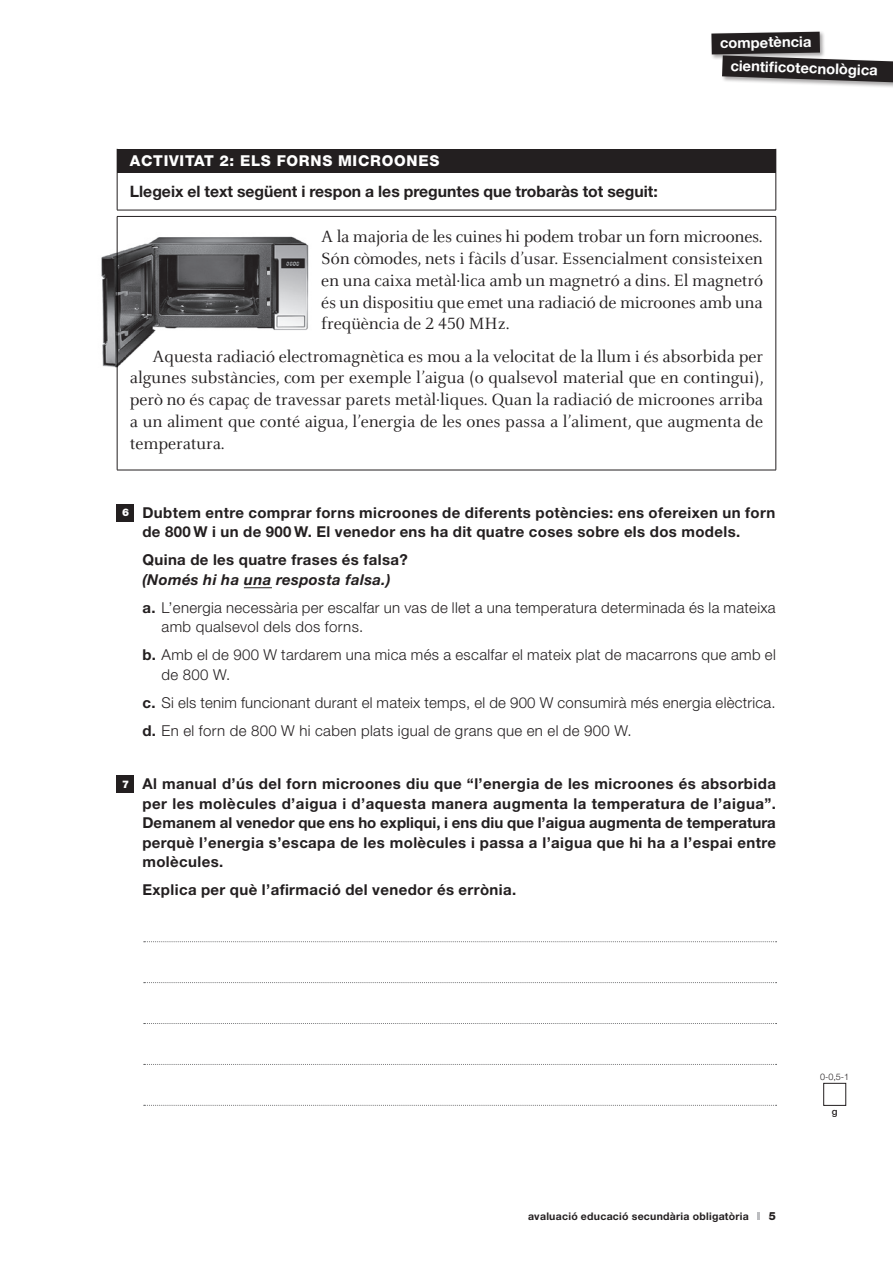
<style>
.page{position:relative;width:893px;height:1263px;background:#fff}
.page>*{position:absolute;margin:0;border:0;box-sizing:border-box;transform-origin:0 0}
.TEXTE_PER_LLEGIR_ESO{font:18px/21.8px "Celeste";letter-spacing:-.005em;color:#231f20;text-align:justify}
.ACTIVITAT_EXPLICACIÓ{font:700 15.75px "Helvetica Neue";color:#231f20}
.PREGUNTA_CATALÀ_ESO{font:700 15px/19.5px "Helvetica Neue";letter-spacing:.025em;color:#231f20}
.OPCIONS_RESPOSTA_CAT{font:300 15px/19.5px "Helvetica Neue";letter-spacing:.02em;color:#231f20}
.ACTIVITAT_TITOL_ESO{font:800 15px "Helvetica Neue";letter-spacing:.05em;color:#fff}
.t1{font:700 14.7px "Helvetica Neue";color:#fff}
.t2{font:800 11.25px "Helvetica Neue";color:#231f20}
.t3{font:700 10.5px "Helvetica Neue";letter-spacing:.025em;color:#231f20}
.t4{font:900 10.5px "Helvetica Neue";color:#fff}
.t5{font:500 9.75px "Helvetica Neue";color:#231f20}
.t6{font:300 9px "Helvetica Neue";color:#231f20}
.s1{font-family:"Celeste Caps"}
.s2{font-style:italic}
.s3{font-weight:700}
</style>
<div class="page">
<svg style="left:758px;top:1212px;width:2px;height:8px"></svg>
<div style="left:721px;top:54px;width:172px;height:35px;background:#231f20;opacity:.4"></div>
<div style="left:710px;top:30px;width:116px;height:30px;background:#231f20;opacity:.4"></div>
<svg style="left:711px;top:32px;width:182px;height:51px"></svg>
<svg style="left:244px;top:587px;width:28px;height:1px"></svg>
<svg style="left:144px;top:941px;width:633px;height:1px"></svg>
<svg style="left:144px;top:982px;width:633px;height:1px"></svg>
<svg style="left:144px;top:1023px;width:633px;height:1px"></svg>
<svg style="left:144px;top:1064px;width:633px;height:1px"></svg>
<svg style="left:144px;top:1105px;width:633px;height:1px"></svg>
<div style="left:117px;top:149px;width:659px;height:23px;background:#231f20"></div>
<svg style="left:776px;top:149px;width:1px;height:23px"></svg>
<hr style="left:117px;top:172px;width:1px;height:38px;background:#231f20">
<hr style="left:776px;top:172px;width:1px;height:38px;background:#231f20">
<hr style="left:117px;top:210px;width:659px;height:1px;background:#231f20">
<hr style="left:117px;top:216px;width:659px;height:1px;background:#231f20">
<hr style="left:117px;top:217px;width:1px;height:253px;background:#231f20">
<hr style="left:776px;top:217px;width:1px;height:253px;background:#231f20">
<hr style="left:117px;top:470px;width:659px;height:1px;background:#231f20">
<div style="left:117px;top:504px;width:17px;height:17px;background:#231f20"></div>
<div style="left:117px;top:776px;width:17px;height:17px;background:#231f20"></div>
<img style="left:101px;top:232px;width:208px;height:136px">
<div style="left:823px;top:1083px;width:23px;height:22px;border:1px solid #231f20"></div>
<p class="t1" style="left:720px;top:34px;width:93px;rotate:-1deg">competència</p>
<p class="t1" style="left:731px;top:56px;width:149px;rotate:2deg">cientifi cotecnològica</p>
<p class="ACTIVITAT_TITOL_ESO" style="left:130px;top:152px;width:311px">ACTIVITAT 2: ELS FORNS MICROONES</p>
<p class="ACTIVITAT_EXPLICACIÓ" style="left:130px;top:182px;width:529px">Llegeix el text següent i respon a les preguntes que trobaràs tot seguit:</p>
<p class="TEXTE_PER_LLEGIR_ESO" style="left:321px;top:226px;width:443px">A la majoria de les cuines hi podem trobar un forn microones.<br>Són còmodes, nets i fàcils d’usar. Essencialment consisteixen en una caixa metàl·lica amb un magnetró a dins. El magnetró és un dispositiu que emet una radiació de microones amb una freqüència de <span class="s1">2 450</span> MHz.</p>
<p class="TEXTE_PER_LLEGIR_ESO" style="left:130px;top:346px;width:635px;text-indent:23px">Aquesta radiació electromagnètica es mou a la velocitat de la llum i és absorbida per algunes substàncies, com per exemple l’aigua (o qualsevol material que en contingui), però no és capaç de travessar parets metàl·liques. Quan la radiació de microones arriba a un aliment que conté aigua, l’energia de les ones passa a l’aliment, que augmenta de temperatura.</p>
<p class="t4" style="left:122px;top:506px;width:9px">6</p>
<p class="PREGUNTA_CATALÀ_ESO" style="left:142px;top:502px;width:634px">Dubtem entre comprar forns microones de diferents potències: ens ofereixen un forn de 800 W i un de 900 W. El venedor ens ha dit quatre coses sobre els dos models.</p>
<p class="PREGUNTA_CATALÀ_ESO" style="left:142px;top:550px;width:267px">Quina de les quatre frases és falsa? <span class="s2">(Només hi ha una resposta falsa.)</span></p>
<p class="OPCIONS_RESPOSTA_CAT" style="left:162px;top:597px;width:616px;text-indent:-19px"><span class="s3">a.</span> L’energia necessària per escalfar un vas de llet a una temperatura determinada és la mateixa amb qualsevol dels dos forns.</p>
<p class="OPCIONS_RESPOSTA_CAT" style="left:162px;top:645px;width:616px;text-indent:-19px"><span class="s3">b.</span> Amb el de 900 W tardarem una mica més a escalfar el mateix plat de macarrons que amb el de 800 W.</p>
<p class="OPCIONS_RESPOSTA_CAT" style="left:142px;top:692px;width:635px"><span class="s3">c.</span> Si els tenim funcionant durant el mateix temps, el de 900 W consumirà més energia elèctrica.</p>
<p class="OPCIONS_RESPOSTA_CAT" style="left:142px;top:720px;width:491px"><span class="s3">d.</span> En el forn de 800 W hi caben plats igual de grans que en el de 900 W.</p>
<p class="t4" style="left:122px;top:778px;width:9px">7</p>
<p class="PREGUNTA_CATALÀ_ESO" style="left:142px;top:774px;width:635px;text-align:justify">Al manual d’ús del forn microones diu que “l’energia de les microones és absorbida per les molècules d’aigua i d’aquesta manera augmenta la temperatura de l’aigua”.<br>Demanem al venedor que ens ho expliqui, i ens diu que l’aigua augmenta de temperatura perquè l’energia s’escapa de les molècules i passa a l’aigua que hi ha a l’espai entre molècules.</p>
<p class="PREGUNTA_CATALÀ_ESO" style="left:142px;top:880px;width:375px">Explica per què l’afirmació del venedor és errònia.</p>
<p class="t3" style="left:528px;top:1210px;width:222px">avaluació educació secundària obligatòria</p>
<p class="t2" style="left:769px;top:1209px;width:9px">5</p>
<p class="t6" style="left:820px;top:1071px;width:31px">0-0,5-1</p>
<p class="t5" style="left:832px;top:1105px;width:7px">g</p>
</div>
